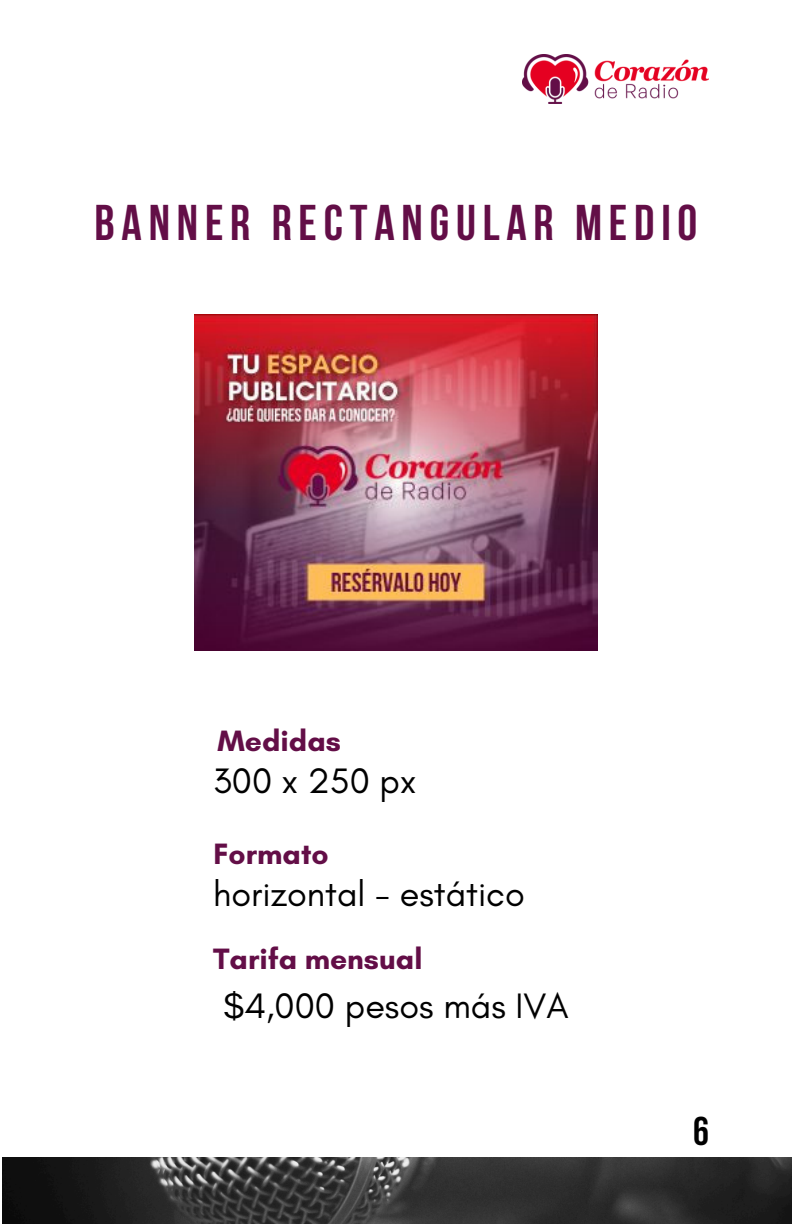
<style>
.page{position:relative;width:792px;height:1224px;background:#fff}
.page>*{position:absolute;margin:0;border:0;box-sizing:border-box;transform-origin:0 0}
.t1{font:700 50px "Bebas Neue";letter-spacing:.135em;color:#630e47}
.t2{font:700 40px "Bebas Neue";color:#000}
.t3{font:36px "Glacial Indifference";color:#000}
.t4{font:700 30px "Glacial Indifference";color:#630e47}
</style>
<div class="page">
<img style="left:523px;top:54px;width:186px;height:50px">
<img style="left:194px;top:314px;width:404px;height:336px">
<img style="left:2px;top:1158px;width:790px;height:66px">
<p class="t1" style="left:95px;top:202px;width:604px">BANNER RECTANGULAR MEDIO</p>
<h2 class="t4" style="left:218px;top:723px;width:125px">Medidas</h2>
<p class="t3" style="left:213px;top:759px;width:205px">300 x 250 px</p>
<h2 class="t4" style="left:214px;top:836px;width:117px">Formato</h2>
<p class="t3" style="left:213px;top:871px;width:313px">horizontal - estático</p>
<h2 class="t4" style="left:213px;top:941px;width:211px">Tarifa mensual</h2>
<p class="t3" style="left:223px;top:984px;width:347px">$4,000 pesos más IVA</p>
<p class="t2" style="left:693px;top:1115px;width:17px">6</p>
</div>
